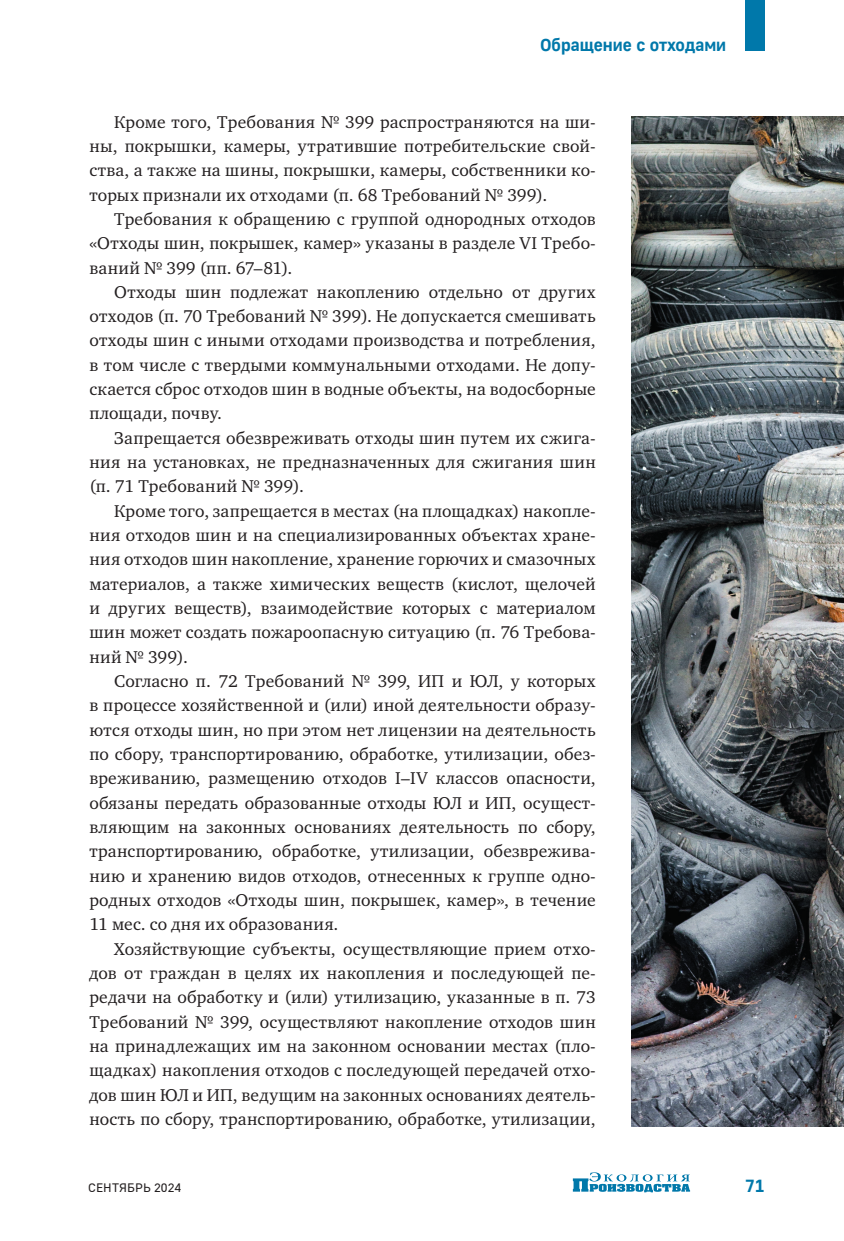
<style>
.page{position:relative;width:844px;height:1241px;background:#fff}
.page>*{position:absolute;margin:0;border:0;box-sizing:border-box;transform-origin:0 0}
.Текст{font:17.5px/24.3px "Charter C";letter-spacing:.015em;color:#231f20;text-align:justify}
.t1{font:700 17.5px "Golos UI";color:#0078aa}
.t2{font:12.25px "Golos UI";letter-spacing:.01em;color:#231f20}
</style>
<div class="page">
<img style="left:631px;top:117px;width:212px;height:1009px">
<svg style="left:572px;top:1172px;width:118px;height:20px"></svg>
<div style="left:744px;top:0;width:20px;height:51px;background:#0078aa"></div>
<p class="t1" style="left:540px;top:34px;width:188px">Обращение с отходами</p>
<p class="Текст" style="left:89px;top:110px;width:507px;text-indent:25px">Кроме того, Требования № 399 распространяются на ши&shy;ны, покрышки, камеры, утратившие потребительские свой&shy;ства, а также на шины, покрышки, камеры, собственники ко&shy;торых признали их отходами (п. 68 Требований № 399).</p>
<p class="Текст" style="left:89px;top:207px;width:507px;text-indent:25px">Требования к обращению с группой однородных отходов «Отходы шин, покрышек, камер» указаны в разделе VI Требо&shy;ваний № 399 (пп. 67–81).</p>
<p class="Текст" style="left:89px;top:280px;width:507px;text-indent:25px">Отходы шин подлежат накоплению отдельно от других отходов (п. 70 Требований № 399). Не допускается смешивать отходы шин с иными отходами производства и потребления, в том числе с твердыми коммунальными отходами. Не допу&shy;скается сброс отходов шин в водные объекты, на водосборные площади, почву.</p>
<p class="Текст" style="left:89px;top:426px;width:507px;text-indent:25px">Запрещается обезвреживать отходы шин путем их сжига&shy;ния на установках, не предназначенных для сжигания шин (п. 71 Требований № 399).</p>
<p class="Текст" style="left:89px;top:498px;width:508px;text-indent:25px">Кроме того, запрещается в местах (на площадках) накопле&shy;ния отходов шин и на специализированных объектах хране&shy;ния отходов шин накопление, хранение горючих и смазочных материалов, а также химических веществ (кислот, щелочей и других веществ), взаимодействие которых с материалом шин может создать пожароопасную ситуацию (п. 76 Требова&shy;ний № 399).</p>
<p class="Текст" style="left:89px;top:669px;width:508px;text-indent:25px">Согласно п. 72 Требований № 399, ИП и ЮЛ, у которых в процессе хозяйственной и (или) иной деятельности образу&shy;ются отходы шин, но при этом нет лицензии на деятельность по сбору, транспортированию, обработке, утилизации, обез&shy;вреживанию, размещению отходов I–IV классов опасности, обязаны передать образованные отходы ЮЛ и ИП, осущест&shy;вляющим на законных основаниях деятельность по сбору, транспортированию, обработке, утилизации, обезврежива&shy;нию и хранению видов отходов, отнесенных к группе одно&shy;родных отходов «Отходы шин, покрышек, камер», в течение 11 мес. со дня их образования.</p>
<p class="Текст" style="left:89px;top:936px;width:507px;text-indent:25px">Хозяйствующие субъекты, осуществляющие прием отхо&shy;дов от граждан в целях их накопления и последующей пе&shy;редачи на обработку и (или) утилизацию, указанные в п. 73<br>Требований № 399, осуществляют накопление отходов шин на принадлежащих им на законном основании местах (пло&shy;щадках) накопления отходов с последующей передачей отхо&shy;дов шин ЮЛ и ИП, ведущим на законных основаниях деятель&shy;ность по сбору, транспортированию, обработке, утилизации,</p>
<p class="t2" style="left:88px;top:1180px;width:94px">СЕНТЯБРЬ 2024</p>
<p class="t1" style="left:745px;top:1175px;width:21px">71</p>
</div>
